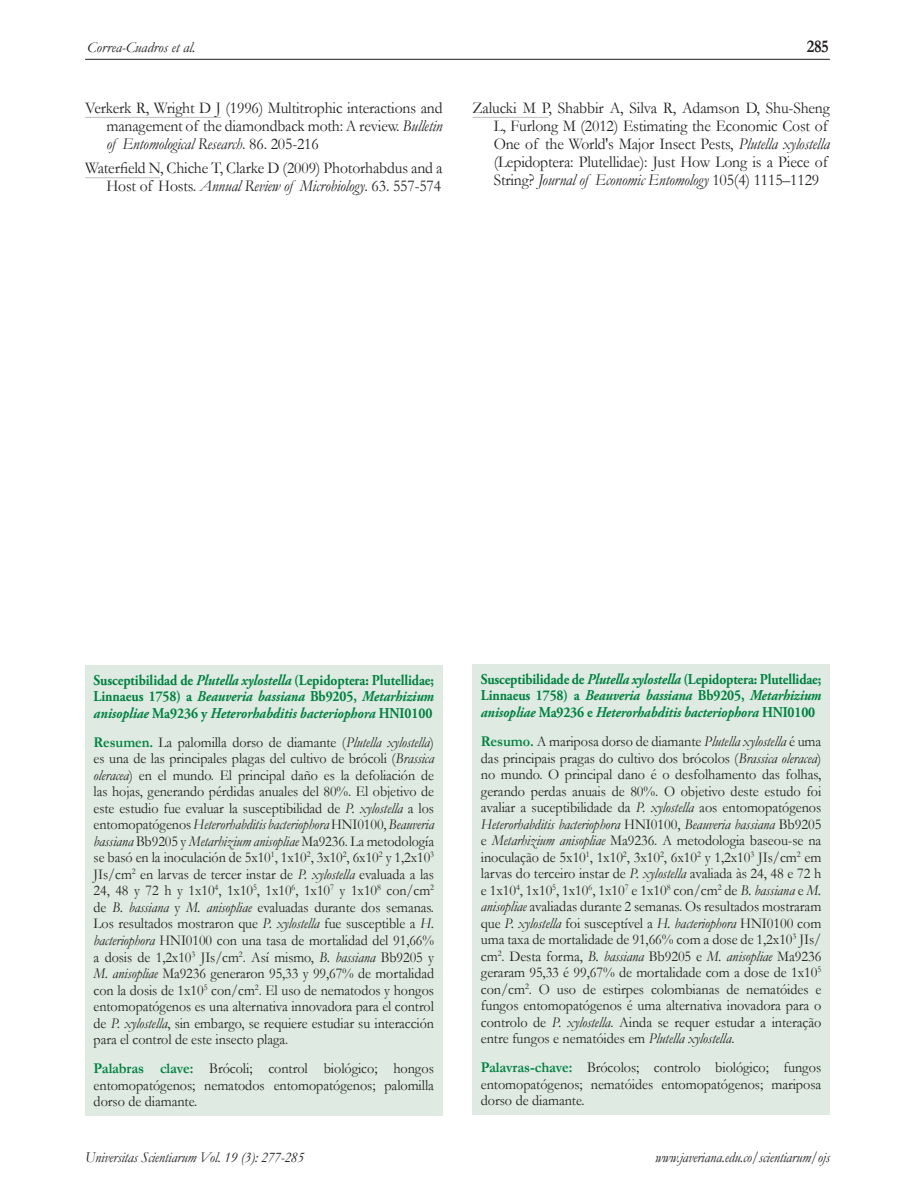
<style>
.page{position:relative;width:915px;height:1191px;background:#fff}
.page>*{position:absolute;margin:0;border:0;box-sizing:border-box;transform-origin:0 0}
.t1{font:700 18px "Garamond";color:#231f20;scale:.9 1}
.TEXTOreferencias{font:16.5px/18px "Garamond";letter-spacing:-.01em;color:#231f20;text-align:justify;scale:.95 1}
.TEXTOcorrido{font:15px/16.5px "Garamond";letter-spacing:-.005em;color:#231f20;text-align:justify;scale:.95 1}
.TEXTOcorrido-2{font:15px/16.5px "Garamond";letter-spacing:-.005em;color:#231f20;text-align:justify;scale:.94 1}
.TEXTOcorrido-3{font:italic 700 15px/16.5px "Adobe Garamond Pro";letter-spacing:-.01em;color:#008141;text-align:justify;scale:.9 1}
.t2{font:italic 15px "Garamond";letter-spacing:-.01em;color:#231f20;scale:.95 1}
.t3{font:italic 15px "Garamond";letter-spacing:-.01em;color:#231f20}
.s1{font-style:italic}
.s2{font-style:normal}
.s3{font-weight:700;color:#008141}
</style>
<div class="page">
<hr style="left:85px;top:59px;width:744px;height:1px;background:#231f20">
<hr style="left:85px;top:117px;width:136px;height:1px;background:#bcbdc0">
<hr style="left:85px;top:177px;width:75px;height:1px;background:#bcbdc0">
<hr style="left:472px;top:117px;width:76px;height:1px;background:#bcbdc0">
<div style="left:85px;top:665px;width:357px;height:450px;background:#dfebe2"></div>
<div style="left:472px;top:664px;width:357px;height:450px;background:#dfebe2"></div>
<p class="t3" style="left:87px;top:37px;width:110px">Correa-Cuadros et al.</p>
<p class="TEXTOreferencias" style="left:106px;top:98px;width:355px;text-indent:-21px">Verkerk R, Wright D J (1996) Multitrophic interactions and management of the diamondback moth: A review. <span class="s1">Bulletin of Entomological Research</span>. 86. 205-216</p>
<p class="TEXTOreferencias" style="left:85px;top:159px;width:377px;text-align:right">Waterfield N, Chiche T, Clarke D (2009) Photorhabdus and a<br>Host of Hosts. <span class="s1">Annual Review of Microbiology</span>. 63. 557-574</p>
<p class="t1" style="left:806px;top:34px;width:26px">285</p>
<p class="TEXTOreferencias" style="left:493px;top:98px;width:355px;text-align:left;text-indent:-21px">Zalucki M P, Shabbir A, Silva R, Adamson D, Shu-Sheng L, Furlong M (2012) Estimating the Economic Cost of One of the World's Major Insect Pests, <span class="s1">Plutella xylostella </span>(Lepidoptera: Plutellidae): Just How Long is a Piece of String? <span class="s1">Journal of Economic Entomology</span> 105(4) 1115–1129</p>
<p class="TEXTOcorrido-3" style="left:94px;top:672px;width:379px"><span class="s2">Susceptibilidad de</span> Plutella xylostella <span class="s2">(Lepidoptera: Plutellidae; Linnaeus 1758) a</span> Beauveria bassiana <span class="s2">Bb9205,</span> Metarhizium anisopliae <span class="s2">Ma9236 y</span> Heterorhabditis bacteriophora <span class="s2">HNI0100</span></p>
<p class="TEXTOcorrido-2" style="left:94px;top:733px;width:363px"><span class="s3">Resumen.</span> La palomilla dorso de diamante (<span class="s1">Plutella xylostella</span>) es una de las principales plagas del cultivo de brócoli (<span class="s1">Brassica oleracea</span>) en el mundo. El principal daño es la defoliación de las hojas, generando pérdidas anuales del 80%. El objetivo de este estudio fue evaluar la susceptibilidad de <span class="s1">P. xylostella</span> a los entomopatógenos <span class="s1">Heterorhabditis bacteriophora</span> HNI0100, <span class="s1">Beauveria bassiana</span> Bb9205 y <span class="s1">Metarhizium anisopliae</span> Ma9236. La metodología se basó en la inoculación de 5x10<sup>1</sup>, 1x10<sup>2</sup>, 3x10<sup>2</sup>, 6x10<sup>2</sup> y 1,2x10<sup>3<br></sup>JIs/cm<sup>2</sup> en larvas de tercer instar de <span class="s1">P. xylostella</span> evaluada a las 24, 48 y 72 h y 1x10<sup>4</sup>, 1x10<sup>5</sup>, 1x10<sup>6</sup>, 1x10<sup>7</sup> y 1x10<sup>8</sup> con/cm<sup>2 </sup>de <span class="s1">B. bassiana</span> y <span class="s1">M. anisopliae</span> evaluadas durante dos semanas.<br>Los resultados mostraron que <span class="s1">P. xylostella</span> fue susceptible a <span class="s1">H. bacteriophora</span> HNI0100 con una tasa de mortalidad del 91,66% a dosis de 1,2x10<sup>3</sup> JIs/cm<sup>2</sup>. Así mismo, <span class="s1">B. bassiana</span> Bb9205 y <span class="s1">M. anisopliae</span> Ma9236 generaron 95,33 y 99,67% de mortalidad con la dosis de 1x10<sup>5</sup> con/cm<sup>2</sup>. El uso de nematodos y hongos entomopatógenos es una alternativa innovadora para el control de <span class="s1">P. xylostella</span>, sin embargo, se requiere estudiar su interacción para el control de este insecto plaga.</p>
<p class="TEXTOcorrido" style="left:94px;top:1060px;width:360px"><span class="s3">Palabras clave:</span> Brócoli; control biológico; hongos entomopatógenos; nematodos entomopatógenos; palomilla dorso de diamante.</p>
<p class="t2" style="left:85px;top:1146px;width:232px">Universitas Scientiarum Vol. 19 (3): 277-285</p>
<p class="TEXTOcorrido-3" style="left:480px;top:671px;width:379px"><span class="s2">Susceptibilidade de</span> Plutella xylostella <span class="s2">(Lepidoptera: Plutellidae; Linnaeus 1758) a</span> Beauveria bassiana <span class="s2">Bb9205,</span> Metarhizium anisopliae <span class="s2">Ma9236 e</span> Heterorhabditis bacteriophora <span class="s2">HNI0100</span></p>
<p class="TEXTOcorrido" style="left:480px;top:732px;width:360px"><span class="s3">Resumo.</span> A mariposa dorso de diamante <span class="s1">Plutella xylostella</span> é uma das principais pragas do cultivo dos brócolos (<span class="s1">Brassica oleracea</span>) no mundo. O principal dano é o desfolhamento das folhas, gerando perdas anuais de 80%. O objetivo deste estudo foi avaliar a suceptibilidade da <span class="s1">P. xylostella</span> aos entomopatógenos <span class="s1">Heterorhabditis bacteriophora</span> HNI0100, <span class="s1">Beauveria bassiana</span> Bb9205 e <span class="s1">Metarhizium anisopliae</span> Ma9236. A metodologia baseou-se na inoculação de 5x10<sup>1</sup>, 1x10<sup>2</sup>, 3x10<sup>2</sup>, 6x10<sup>2</sup> y 1,2x10<sup>3</sup> JIs/cm<sup>2</sup> em larvas do terceiro instar de <span class="s1">P. xylostella</span> avaliada às 24, 48 e 72 h e 1x10<sup>4</sup>, 1x10<sup>5</sup>, 1x10<sup>6</sup>, 1x10<sup>7</sup> e 1x10<sup>8</sup> con/cm<sup>2</sup> de <span class="s1">B. bassiana</span> e <span class="s1">M. anisopliae</span> avaliadas durante 2 semanas. Os resultados mostraram que <span class="s1">P. xylostella</span> foi susceptível a <span class="s1">H. bacteriophora</span> HNI0100 com uma taxa de mortalidade de 91,66% com a dose de 1,2x10<sup>3</sup> JIs/ cm<sup>2</sup>. Desta forma, <span class="s1">B. bassiana</span> Bb9205 e <span class="s1">M. anisopliae</span> Ma9236 geraram 95,33 é 99,67% de mortalidade com a dose de 1x10<sup>5 </sup>con/cm<sup>2</sup>. O uso de estirpes colombianas de nematóides e fungos entomopatógenos é uma alternativa inovadora para o controlo de <span class="s1">P. xylostella</span>. Ainda se requer estudar a interação entre fungos e nematóides em <span class="s1">Plutella xylostella</span>.</p>
<p class="TEXTOcorrido" style="left:480px;top:1059px;width:360px"><span class="s3">Palavras-chave:</span> Brócolos; controlo biológico; fungos entomopatógenos; nematóides entomopatógenos; mariposa dorso de diamante.</p>
<p class="t2" style="left:655px;top:1146px;width:185px">www.javeriana.edu.co/scientiarum/ojs</p>
</div>
